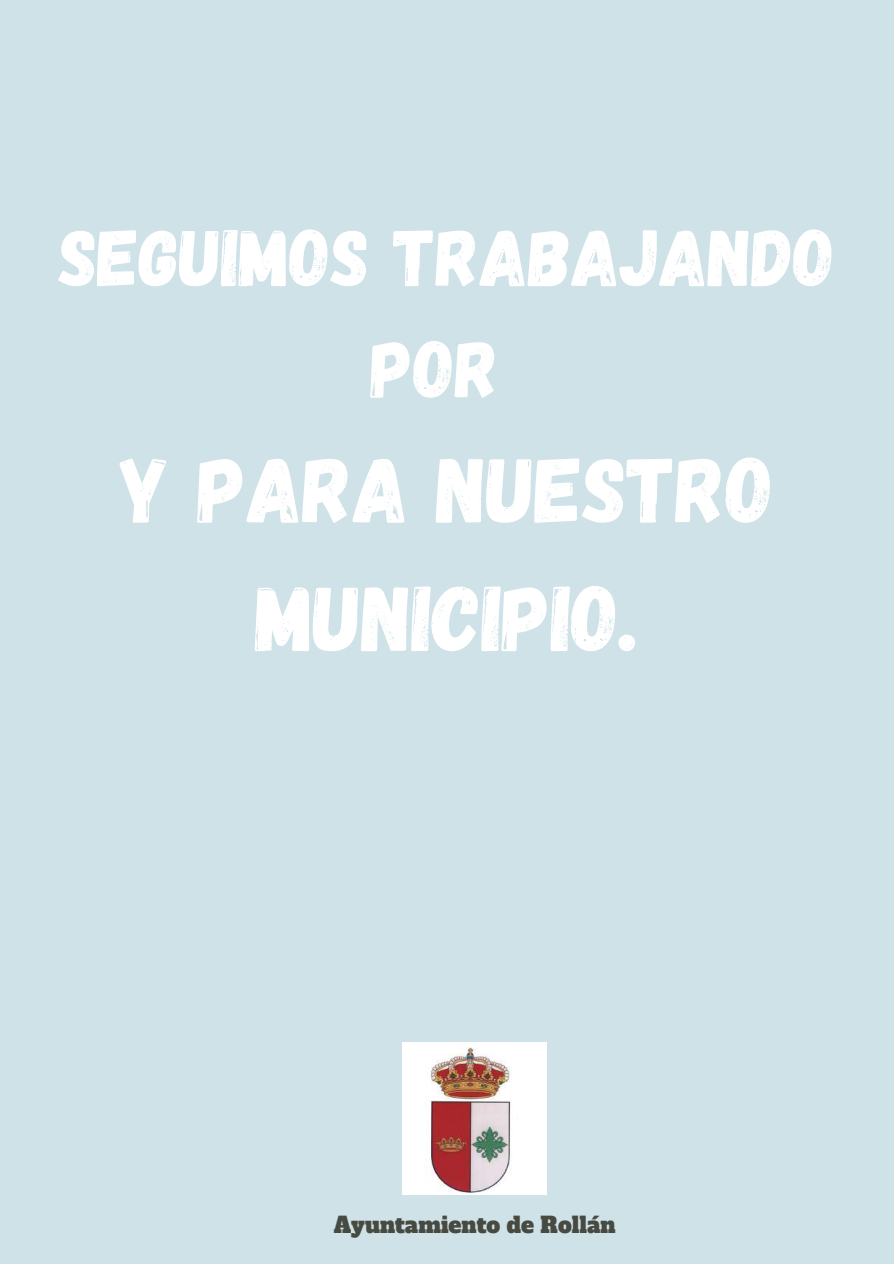
<style>
.page{position:relative;width:894px;height:1264px;background:#fff}
.page>*{position:absolute;margin:0;border:0;box-sizing:border-box;transform-origin:0 0}
.t1{font:92.25px/128.4px "Gagalin";color:#fff;text-align:center}
.t2{font:80.25px/111.4px "Gagalin";color:#fff;text-align:center}
.t3{font:21.75px "Alfa Slab One";color:#474a41}
</style>
<div class="page">
<div style="left:0;top:0;width:893px;height:1263px;background:#cfe2e8"></div>
<img style="left:402px;top:1042px;width:145px;height:152px">
<p class="t2" style="left:59px;top:198px;width:777px">SEGUIMOS TRABAJANDO<br>POR</p>
<p class="t1" style="left:120px;top:421px;width:655px">Y PARA NUESTRO<br>MUNICIPIO.</p>
<p class="t3" style="left:333px;top:1209px;width:283px">Ayuntamiento de Rollán</p>
</div>
